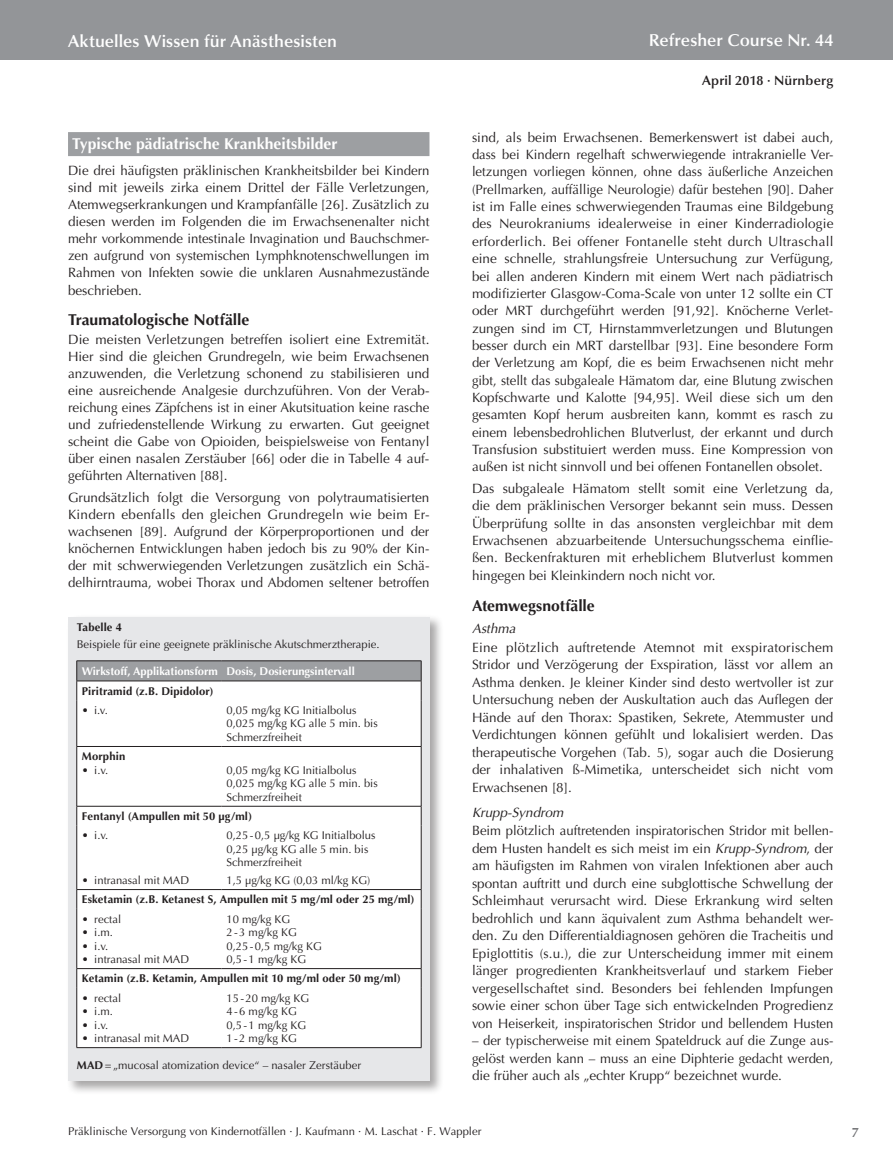
<style>
.page{position:relative;width:893px;height:1174px;background:#fff}
.page>*{position:absolute;margin:0;border:0;box-sizing:border-box;transform-origin:0 0}
.t1{font:600 17.25px "Optima";letter-spacing:.005em;color:#fff}
.t2{font:700 15.75px "Optima";color:#231f20}
.t3{font:700 15.75px "Optima";color:#fff}
.t4{font:13.5px/17.4px "Optima";color:#231f20;text-align:justify}
.t5{font:italic 13.5px "Optima";color:#231f20}
.t6{font:600 13.5px "Optima";letter-spacing:.01em;color:#231f20}
.t7{font:600 13.5px "Optima";color:#6c6d70}
.t8{font:11.25px/13.5px "Optima";color:#231f20}
.t9{font:700 11.25px "Optima";letter-spacing:.01em;color:#231f20}
.t10{font:700 11.25px "Optima";color:#fff}
.s1{font-weight:700}
.s2{font-style:italic}
</style>
<div class="page">
<div style="left:0;top:0;width:893px;height:60px;background:#939598"></div>
<div style="left:68px;top:132px;width:361px;height:24px;background:#9d9fa2"></div>
<div style="left:66px;top:614px;width:378px;height:480px;background:#231f20;opacity:.4"></div>
<div style="left:68px;top:617px;width:361px;height:463px;background:#e6e7e9"></div>
<div style="left:78px;top:700px;width:343px;height:347px;background:#fff"></div>
<hr style="left:77px;top:660px;width:144px;height:1px;background:#231f20">
<hr style="left:221px;top:660px;width:200px;height:1px;background:#231f20">
<svg style="left:77px;top:661px;width:345px;height:39px;background:#c7c7c9"></svg>
<hr style="left:77px;top:700px;width:1px;height:46px;background:#231f20">
<hr style="left:421px;top:700px;width:1px;height:46px;background:#231f20">
<hr style="left:77px;top:746px;width:144px;height:1px;background:#231f20">
<hr style="left:77px;top:746px;width:1px;height:60px;background:#231f20">
<hr style="left:221px;top:746px;width:200px;height:1px;background:#231f20">
<hr style="left:421px;top:746px;width:1px;height:60px;background:#231f20">
<hr style="left:77px;top:806px;width:144px;height:1px;background:#231f20">
<svg style="left:77px;top:806px;width:1px;height:19px"></svg>
<hr style="left:221px;top:806px;width:200px;height:1px;background:#231f20">
<svg style="left:421px;top:806px;width:1px;height:19px"></svg>
<hr style="left:77px;top:825px;width:1px;height:64px;background:#231f20">
<hr style="left:421px;top:825px;width:1px;height:64px;background:#231f20">
<hr style="left:77px;top:889px;width:144px;height:1px;background:#231f20">
<svg style="left:77px;top:889px;width:1px;height:19px"></svg>
<hr style="left:221px;top:889px;width:200px;height:1px;background:#231f20">
<svg style="left:421px;top:889px;width:1px;height:19px"></svg>
<hr style="left:77px;top:908px;width:1px;height:60px;background:#231f20">
<hr style="left:421px;top:908px;width:1px;height:60px;background:#231f20">
<hr style="left:77px;top:968px;width:144px;height:1px;background:#231f20">
<svg style="left:77px;top:968px;width:1px;height:19px"></svg>
<hr style="left:221px;top:968px;width:200px;height:1px;background:#231f20">
<svg style="left:421px;top:968px;width:1px;height:19px"></svg>
<hr style="left:77px;top:987px;width:1px;height:60px;background:#231f20">
<hr style="left:421px;top:987px;width:1px;height:60px;background:#231f20">
<hr style="left:77px;top:1047px;width:144px;height:1px;background:#231f20">
<hr style="left:221px;top:1047px;width:200px;height:1px;background:#231f20">
<p class="t1" style="left:68px;top:31px;width:271px">Aktuelles Wissen für Anästhesisten</p>
<p class="t3" style="left:72px;top:135px;width:267px">Typische pädiatrische Krankheitsbilder</p>
<p class="t4" style="left:68px;top:162px;width:363px">Die drei häufigsten präklinischen Krankheitsbilder bei Kindern sind mit jeweils zirka einem Drittel der Fälle Verletzungen, Atemwegserkrankungen und Krampfanfälle [26]. Zusätzlich zu diesen werden im Folgenden die im Erwachsenenalter nicht mehr vorkommende intestinale Invagination und Bauchschmer&shy;zen aufgrund von systemischen Lymphknotenschwellungen im Rahmen von Infekten sowie die unklaren Ausnahmezustände beschrieben.</p>
<p class="t2" style="left:68px;top:310px;width:183px">Traumatologische Notfälle</p>
<p class="t4" style="left:68px;top:331px;width:363px">Die meisten Verletzungen betreffen isoliert eine Extremität.<br>Hier sind die gleichen Grundregeln, wie beim Erwachsenen anzuwenden, die Verletzung schonend zu stabilisieren und eine ausreichende Analgesie durchzuführen. Von der Verab&shy;reichung eines Zäpfchens ist in einer Akutsituation keine rasche und zufriedenstellende Wirkung zu erwarten. Gut geeignet scheint die Gabe von Opioiden, beispielsweise von Fentanyl über einen nasalen Zerstäuber [66] oder die in Tabelle 4 auf&shy;geführten Alternativen [88].</p>
<p class="t4" style="left:68px;top:488px;width:363px">Grundsätzlich folgt die Versorgung von polytraumatisierten Kindern ebenfalls den gleichen Grundregeln wie beim Er&shy;wachsenen [89]. Aufgrund der Körperproportionen und der knöchernen Entwicklungen haben jedoch bis zu 90% der Kin&shy;der mit schwerwiegenden Verletzungen zusätzlich ein Schä&shy;delhirntrauma, wobei Thorax und Abdomen seltener betroffen</p>
<p class="t9" style="left:77px;top:621px;width:47px">Tabelle 4</p>
<p class="t8" style="left:77px;top:637px;width:304px">Beispiele für eine geeignete präklinische Akutschmerztherapie.</p>
<p class="t10" style="left:82px;top:664px;width:274px">Wirkstoff, Applikationsform Dosis, Dosierungsintervall</p>
<p class="t9" style="left:82px;top:684px;width:133px">Piritramid (z.B. Dipidolor)</p>
<p class="t8" style="left:82px;top:703px;width:27px">• i.v.</p>
<p class="t8" style="left:226px;top:703px;width:153px">0,05 mg/kg KG Initialbolus<br>0,025 mg/kg KG alle 5 min. bis<br>Schmerzfreiheit</p>
<p class="t9" style="left:82px;top:750px;width:45px">Morphin</p>
<p class="t8" style="left:82px;top:763px;width:28px">• i.v.</p>
<p class="t8" style="left:226px;top:763px;width:153px">0,05 mg/kg KG Initialbolus<br>0,025 mg/kg KG alle 5 min. bis<br>Schmerzfreiheit</p>
<p class="t9" style="left:82px;top:809px;width:172px">Fentanyl (Ampullen mit 50 µg/ml)</p>
<p class="t8" style="left:82px;top:829px;width:28px">• i.v.</p>
<p class="t8" style="left:82px;top:873px;width:109px">• intranasal mit MAD</p>
<p class="t8" style="left:226px;top:829px;width:151px">0,25-0,5 µg/kg KG Initialbolus<br>0,25 µg/kg KG alle 5 min. bis<br>Schmerzfreiheit</p>
<p class="t8" style="left:226px;top:873px;width:145px">1,5 µg/kg KG (0,03 ml/kg KG)</p>
<p class="t9" style="left:82px;top:893px;width:334px">Esketamin (z.B. Ketanest S, Ampullen mit 5 mg/ml oder 25 mg/ml)</p>
<p class="t8" style="left:82px;top:912px;width:41px">• rectal</p>
<p class="t8" style="left:82px;top:925px;width:33px">• i.m.</p>
<p class="t8" style="left:82px;top:939px;width:28px">• i.v.</p>
<p class="t8" style="left:82px;top:952px;width:109px">• intranasal mit MAD</p>
<p class="t8" style="left:226px;top:912px;width:97px">10 mg/kg KG<br>2-3 mg/kg KG<br>0,25-0,5 mg/kg KG<br>0,5-1 mg/kg KG</p>
<p class="t9" style="left:82px;top:972px;width:321px">Ketamin (z.B. Ketamin, Ampullen mit 10 mg/ml oder 50 mg/ml)</p>
<p class="t8" style="left:82px;top:991px;width:41px">• rectal</p>
<p class="t8" style="left:82px;top:1004px;width:33px">• i.m.</p>
<p class="t8" style="left:82px;top:1018px;width:28px">• i.v.</p>
<p class="t8" style="left:82px;top:1031px;width:109px">• intranasal mit MAD</p>
<p class="t8" style="left:226px;top:991px;width:84px">15-20 mg/kg KG<br>4-6 mg/kg KG<br>0,5-1 mg/kg KG<br>1-2 mg/kg KG</p>
<p class="t8" style="left:77px;top:1058px;width:286px"><span class="s1">MAD</span>=„mucosal atomization device“ – nasaler Zerstäuber</p>
<p class="t1" style="left:649px;top:30px;width:186px">Refresher Course Nr. 44</p>
<p class="t6" style="left:702px;top:73px;width:133px">April 2018 · Nürnberg</p>
<p class="t4" style="left:472px;top:129px;width:363px">sind, als beim Erwachsenen. Bemerkenswert ist dabei auch, dass bei Kindern regelhaft schwerwiegende intrakranielle Ver&shy;letzungen vorliegen können, ohne dass äußerliche Anzeichen (Prellmarken, auffällige Neurologie) dafür bestehen [90]. Daher ist im Falle eines schwerwiegenden Traumas eine Bildgebung des Neurokraniums idealerweise in einer Kinderradiologie erforderlich. Bei offener Fontanelle steht durch Ultraschall eine schnelle, strahlungsfreie Untersuchung zur Verfügung, bei allen anderen Kindern mit einem Wert nach pädiatrisch modifizierter Glasgow-Coma-Scale von unter 12 sollte ein CT oder MRT durchgeführt werden [91,92]. Knöcherne Verlet&shy;zungen sind im CT, Hirnstammverletzungen und Blutungen besser durch ein MRT darstellbar [93]. Eine besondere Form der Verletzung am Kopf, die es beim Erwachsenen nicht mehr gibt, stellt das subgaleale Hämatom dar, eine Blutung zwischen Kopfschwarte und Kalotte [94,95]. Weil diese sich um den gesamten Kopf herum ausbreiten kann, kommt es rasch zu einem lebensbedrohlichen Blutverlust, der erkannt und durch Transfusion substituiert werden muss. Eine Kompression von außen ist nicht sinnvoll und bei offenen Fontanellen obsolet.</p>
<p class="t4" style="left:472px;top:480px;width:363px">Das subgaleale Hämatom stellt somit eine Verletzung da, die dem präklinischen Versorger bekannt sein muss. Dessen Überprüfung sollte in das ansonsten vergleichbar mit dem Erwachsenen abzuarbeitende Untersuchungsschema einflie&shy;ßen. Beckenfrakturen mit erheblichem Blutverlust kommen hingegen bei Kleinkindern noch nicht vor.</p>
<p class="t2" style="left:472px;top:596px;width:124px">Atemwegsnotfälle</p>
<p class="t5" style="left:472px;top:620px;width:45px">Asthma</p>
<p class="t4" style="left:472px;top:638px;width:363px">Eine plötzlich auftretende Atemnot mit exspiratorischem Stridor und Verzögerung der Exspiration, lässt vor allem an Asthma denken. Je kleiner Kinder sind desto wertvoller ist zur Untersuchung neben der Auskultation auch das Auflegen der Hände auf den Thorax: Spastiken, Sekrete, Atemmuster und Verdichtungen können gefühlt und lokalisiert werden. Das therapeutische Vorgehen (Tab. 5), sogar auch die Dosierung der inhalativen ß-Mimetika, unterscheidet sich nicht vom Erwachsenen [8].</p>
<p class="t5" style="left:472px;top:804px;width:93px">Krupp-Syndrom</p>
<p class="t4" style="left:472px;top:822px;width:363px">Beim plötzlich auftretenden inspiratorischen Stridor mit bellen&shy;dem Husten handelt es sich meist im ein <span class="s2">Krupp-Syndrom</span>, der am häufigsten im Rahmen von viralen Infektionen aber auch spontan auftritt und durch eine subglottische Schwellung der Schleimhaut verursacht wird. Diese Erkrankung wird selten bedrohlich und kann äquivalent zum Asthma behandelt wer&shy;den. Zu den Differentialdiagnosen gehören die Tracheitis und Epiglottitis (s.u.), die zur Unterscheidung immer mit einem länger progredienten Krankheitsverlauf und starkem Fieber vergesellschaftet sind. Besonders bei fehlenden Impfungen sowie einer schon über Tage sich entwickelnden Progredienz von Heiserkeit, inspiratorischen Stridor und bellendem Husten</p>
<p class="t4" style="left:472px;top:1032px;width:363px">– der typischerweise mit einem Spateldruck auf die Zunge aus&shy;gelöst werden kann – muss an eine Diphterie gedacht werden, die früher auch als „echter Krupp“ bezeichnet wurde.</p>
<p class="t8" style="left:68px;top:1125px;width:415px">Präklinische Versorgung von Kindernotfällen · J. Kaufmann · M. Laschat · F. Wappler</p>
<p class="t7" style="left:852px;top:1124px;width:9px">7</p>
</div>
